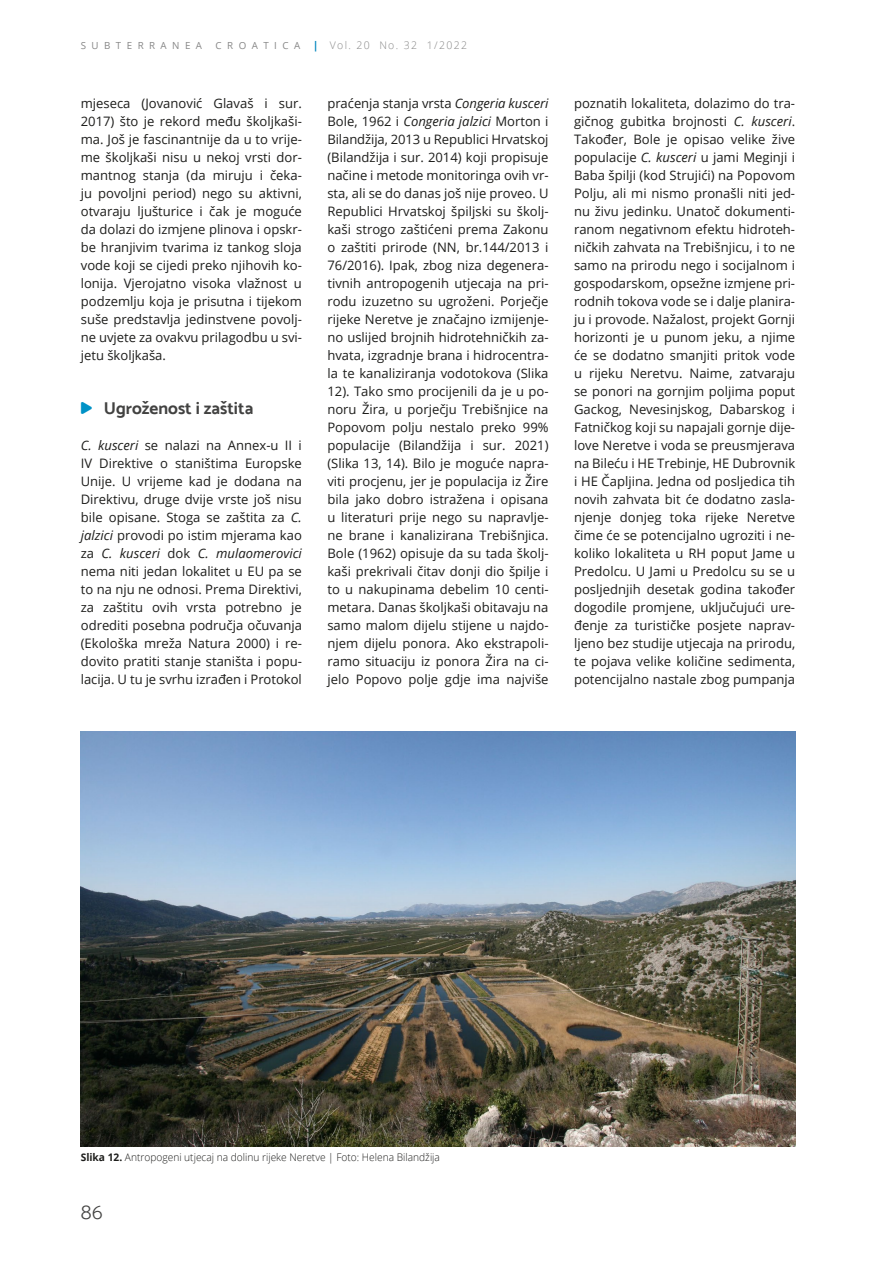
<style>
.page{position:relative;width:893px;height:1263px;background:#fff}
.page>*{position:absolute;margin:0;border:0;box-sizing:border-box;transform-origin:0 0}
.t1{font:300 21px "Catamaran";color:#424241}
.t2{font:700 17.25px "Catamaran";color:#424241}
.t3{font:13.05px/18px "Open Sans";color:#1d1d1b;text-align:justify}
.t4{font:300 10.5px "Open Sans";color:#1d1d1b}
.t5{font:300 10.5px "Open Sans";letter-spacing:.13em;color:#878787}
.t6{font:9.75px "Open Sans";letter-spacing:.56em;color:#878787}
.s1{font-weight:400;font-size:9.75px}
.s2{font-weight:700;color:#0086be}
.s3{font-family:"Trokuti";font-weight:400;color:#0092c6}
.s4{font-style:italic}
.s5{font-weight:700}
</style>
<div class="page">
<img style="left:81px;top:731px;width:714px;height:415px">
<p class="t6" style="left:81px;top:39px;width:123px">SUBTERRANEA</p>
<p class="t5" style="left:216px;top:38px;width:253px"><span class="s1">C R O A T I C A</span> <span class="s2">|</span> Vol. 20 No. 32 1/2022</p>
<p class="t3" style="left:81px;top:94px;width:223px">mjeseca (Jovanović Glavaš i sur.<br>2017) što je rekord među školjkaši&shy;ma. Još je fascinantnije da u to vrije&shy;me školjkaši nisu u nekoj vrsti dor&shy;mantnog stanja (da miruju i čeka&shy;ju povoljni period) nego su aktivni, otvaraju ljušturice i čak je moguće da dolazi do izmjene plinova i opskr&shy;be hranjivim tvarima iz tankog sloja vode koji se cijedi preko njihovih ko&shy;lonija. Vjerojatno visoka vlažnost u podzemlju koja je prisutna i tijekom suše predstavlja jedinstvene povolj&shy;ne uvjete za ovakvu prilagodbu u svi&shy;jetu školjkaša.</p>
<h2 class="t2" style="left:81px;top:398px;width:174px"><span class="s3">A</span> Ugroženost i zaštita</h2>
<p class="t3" style="left:81px;top:436px;width:223px"><span class="s4">C. kusceri</span> se nalazi na Annex-u II i IV Direktive o staništima Europske Unije. U vrijeme kad je dodana na Direktivu, druge dvije vrste još nisu bile opisane. Stoga se zaštita za <span class="s4">C. jalzici</span> provodi po istim mjerama kao za <span class="s4">C. kusceri</span> dok <span class="s4">C. mulaomerovici </span>nema niti jedan lokalitet u EU pa se to na nju ne odnosi. Prema Direktivi, za zaštitu ovih vrsta potrebno je odrediti posebna područja očuvanja (Ekološka mreža Natura 2000) i re&shy;dovito pratiti stanje staništa i popu&shy;lacija. U tu je svrhu izrađen i Protokol</p>
<p class="t3" style="left:327px;top:94px;width:223px">praćenja stanja vrsta <span class="s4">Congeria kusceri </span>Bole, 1962 i <span class="s4">Congeria jalzici</span> Morton i Bilandžija, 2013 u Republici Hrvatskoj (Bilandžija i sur. 2014) koji propisuje načine i metode monitoringa ovih vr&shy;sta, ali se do danas još nije proveo. U Republici Hrvatskoj špiljski su školj&shy;kaši strogo zaštićeni prema Zakonu o zaštiti prirode (NN, br.144/2013 i 76/2016). Ipak, zbog niza degenera&shy;tivnih antropogenih utjecaja na pri&shy;rodu izuzetno su ugroženi. Porječje rijeke Neretve je značajno izmijenje&shy;no uslijed brojnih hidrotehničkih za&shy;hvata, izgradnje brana i hidrocentra&shy;la te kanaliziranja vodotokova (Slika 12). Tako smo procijenili da je u po&shy;noru Žira, u porječju Trebišnjice na Popovom polju nestalo preko 99% populacije (Bilandžija i sur. 2021) (Slika 13, 14). Bilo je moguće napra&shy;viti procjenu, jer je populacija iz Žire bila jako dobro istražena i opisana u literaturi prije nego su napravlje&shy;ne brane i kanalizirana Trebišnjica.<br>Bole (1962) opisuje da su tada školj&shy;kaši prekrivali čitav donji dio špilje i to u nakupinama debelim 10 centi&shy;metara. Danas školjkaši obitavaju na samo malom dijelu stijene u najdo&shy;njem dijelu ponora. Ako ekstrapoli&shy;ramo situaciju iz ponora Žira na ci&shy;jelo Popovo polje gdje ima najviše</p>
<p class="t3" style="left:574px;top:94px;width:223px">poznatih lokaliteta, dolazimo do tra&shy;gičnog gubitka brojnosti <span class="s4">C. kusceri</span>.<br>Također, Bole je opisao velike žive populacije <span class="s4">C. kusceri</span> u jami Meginji i Baba špilji (kod Strujići) na Popovom Polju, ali mi nismo pronašli niti jed&shy;nu živu jedinku. Unatoč dokumenti&shy;ranom negativnom efektu hidroteh&shy;ničkih zahvata na Trebišnjicu, i to ne samo na prirodu nego i socijalnom i gospodarskom, opsežne izmjene pri&shy;rodnih tokova vode se i dalje planira&shy;ju i provode. Nažalost, projekt Gornji horizonti je u punom jeku, a njime će se dodatno smanjiti pritok vode u rijeku Neretvu. Naime, zatvaraju se ponori na gornjim poljima poput Gackog, Nevesinjskog, Dabarskog i Fatničkog koji su napajali gornje dije&shy;love Neretve i voda se preusmjerava na Bileću i HE Trebinje, HE Dubrovnik i HE Čapljina. Jedna od posljedica tih novih zahvata bit će dodatno zasla&shy;njenje donjeg toka rijeke Neretve čime će se potencijalno ugroziti i ne&shy;koliko lokaliteta u RH poput Jame u Predolcu. U Jami u Predolcu su se u posljednjih desetak godina također dogodile promjene, uključujući ure&shy;đenje za turističke posjete naprav&shy;ljeno bez studije utjecaja na prirodu, te pojava velike količine sedimenta, potencijalno nastale zbog pumpanja</p>
<p class="t4" style="left:81px;top:1150px;width:361px"><span class="s5">Slika 12.</span> Antropogeni utjecaj na dolinu rijeke Neretve | Foto: Helena Bilandžija</p>
<h1 class="t1" style="left:81px;top:1200px;width:24px">86</h1>
</div>
